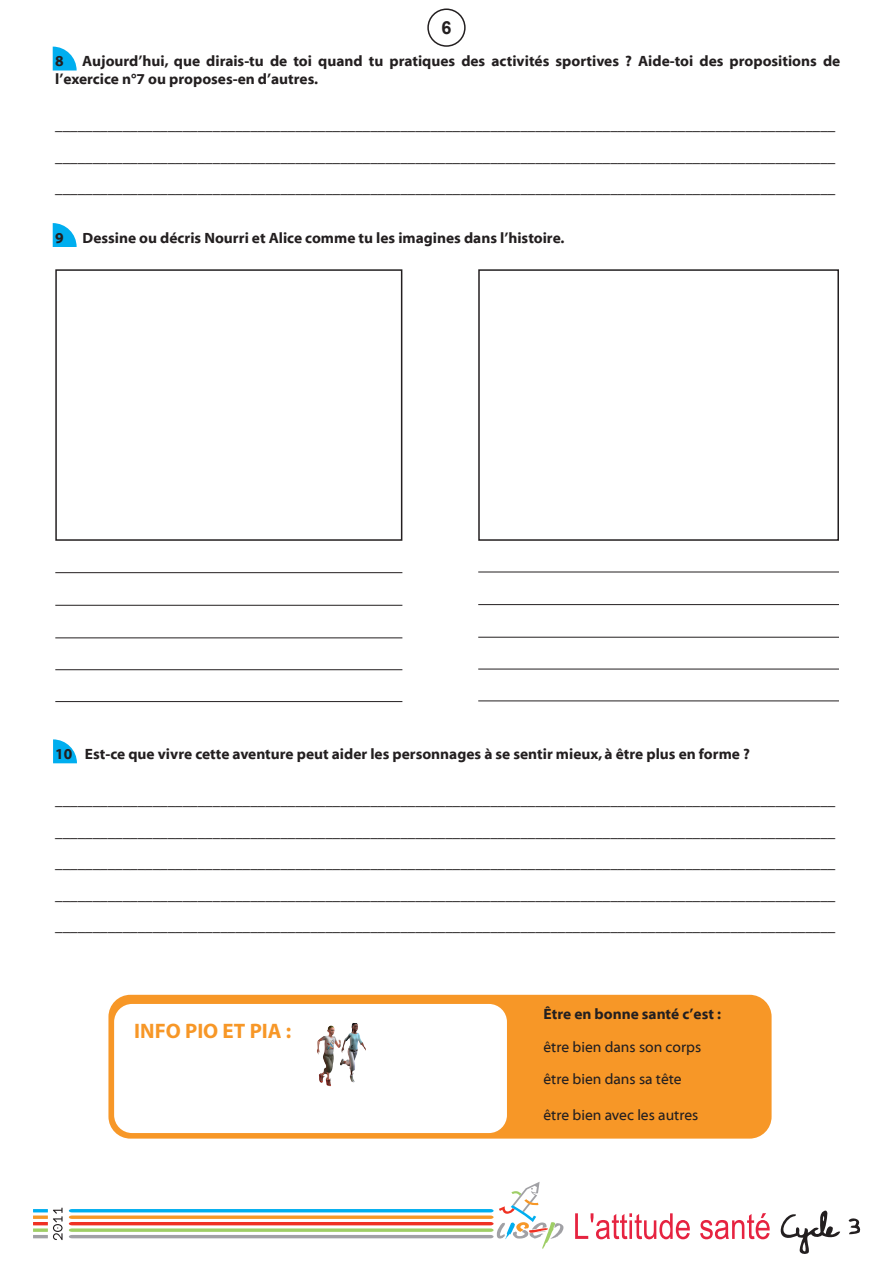
<style>
.page{position:relative;width:893px;height:1263px;background:#fff}
.page>*{position:absolute;margin:0;border:0;box-sizing:border-box;transform-origin:0 0}
.Corps_de_texte{font:700 21px "Myriad Pro";color:#f79727}
.t1{font:700 18px "Arial";color:#231f20}
.t2{font:15px/31.5px "Myriad Web";color:#231f20;text-align:justify}
.t3{font:15px/17.2px "Myriad Bd Web";color:#231f20}
</style>
<div class="page">
<div style="left:427px;top:9px;width:39px;height:38px;border:2px solid #231f20;border-radius:50%"></div>
<svg style="left:849px;top:1218px;width:11px;height:16px"></svg>
<svg style="left:575px;top:1213px;width:115px;height:26px"></svg>
<svg style="left:700px;top:1210px;width:140px;height:44px"></svg>
<svg style="left:33px;top:1207px;width:30px;height:33px"></svg>
<svg style="left:69px;top:1182px;width:495px;height:67px"></svg>
<svg style="left:53px;top:47px;width:24px;height:24px"></svg>
<svg style="left:53px;top:223px;width:24px;height:24px"></svg>
<svg style="left:53px;top:739px;width:24px;height:24px"></svg>
<div style="left:108px;top:995px;width:664px;height:143px;background:#f79727;border-radius:22px"></div>
<div style="left:114px;top:1004px;width:393px;height:129px;background:#fff;border-radius:18px"></div>
<div style="left:55px;top:269px;width:347px;height:272px;border:2px solid #231f20"></div>
<div style="left:478px;top:269px;width:361px;height:272px;border:2px solid #231f20"></div>
<hr style="left:55px;top:572px;width:347px;height:1px;background:#231f20">
<hr style="left:478px;top:572px;width:361px;height:1px;background:#231f20">
<hr style="left:55px;top:605px;width:347px;height:1px;background:#231f20">
<hr style="left:478px;top:604px;width:361px;height:1px;background:#231f20">
<hr style="left:55px;top:637px;width:347px;height:1px;background:#231f20">
<hr style="left:478px;top:637px;width:361px;height:1px;background:#231f20">
<hr style="left:55px;top:669px;width:347px;height:1px;background:#231f20">
<hr style="left:478px;top:669px;width:361px;height:1px;background:#231f20">
<hr style="left:55px;top:701px;width:347px;height:1px;background:#231f20">
<hr style="left:478px;top:700px;width:361px;height:1px;background:#231f20">
<img style="left:317px;top:1026px;width:13px;height:57px">
<img style="left:341px;top:1023px;width:12px;height:36px">
<p class="t1" style="left:441px;top:16px;width:12px">6</p>
<p class="t3" style="left:55px;top:53px;width:786px">8 Aujourd’hui, que dirais-tu de toi quand tu pratiques des activités sportives ? Aide-toi des propositions de l’exercice n°7 ou proposes-en d’autres.</p>
<p class="t2" style="left:55px;top:110px;width:782px">________________________________________________________________________________________________________ ________________________________________________________________________________________________________ ________________________________________________________________________________________________________</p>
<p class="t3" style="left:55px;top:229px;width:511px">9 Dessine ou décris Nourri et Alice comme tu les imagines dans l’histoire.</p>
<p class="t3" style="left:55px;top:745px;width:696px">10 Est-ce que vivre cette aventure peut aider les personnages à se sentir mieux, à être plus en forme ?</p>
<p class="t2" style="left:55px;top:785px;width:782px">________________________________________________________________________________________________________ ________________________________________________________________________________________________________ ________________________________________________________________________________________________________ ________________________________________________________________________________________________________ ________________________________________________________________________________________________________</p>
<p class="Corps_de_texte" style="left:134px;top:1017px;width:159px">INFO PIO ET PIA :</p>
<p class="t3" style="left:543px;top:1006px;width:179px">Être en bonne santé c’est :</p>
<p class="t2" style="left:543px;top:1031px;width:159px">être bien dans son corps</p>
<p class="t2" style="left:543px;top:1063px;width:140px">être bien dans sa tête</p>
<p class="t2" style="left:543px;top:1099px;width:156px">être bien avec les autres</p>
</div>
